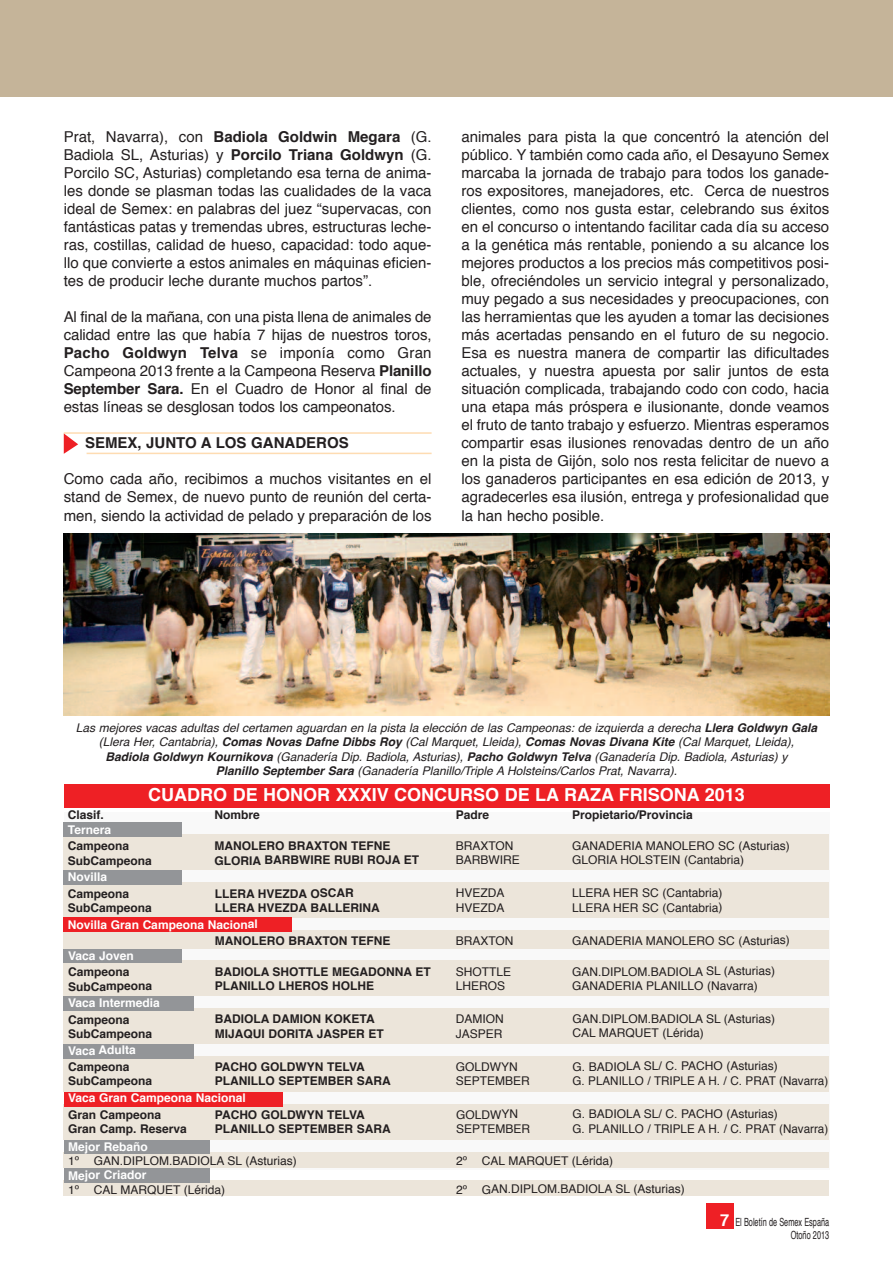
<style>
.page{position:relative;width:893px;height:1263px;background:#fff}
.page>*{position:absolute;margin:0;border:0;box-sizing:border-box;transform-origin:0 0}
.t1{font:700 18px "Helvetica";color:#fff}
.t2{font:15px/18px "Helvetica";color:#231f20;text-align:justify}
.t3{font:700 15px "Helvetica";color:#231f20}
.t4{font:12px "Helvetica";color:#231f20}
.t5{font:700 12px "Helvetica";color:#231f20}
.t6{font:italic 12px/14.4px "Helvetica";color:#231f20;text-align:center}
.t7{font:700 12px "Helvetica";color:#fff}
.t8{font:11.25px/13.5px "Helvetica";color:#231f20;text-align:right;scale:.65 1}
.s1{font-weight:700}
.s2{font-weight:700;font-size:16.5px;color:#fff}
</style>
<div class="page">
<div style="left:64px;top:812px;width:765px;height:358px;background:#f9f9f9"></div>
<div style="left:64px;top:784px;width:765px;height:24px;background:#ee2025"></div>
<div style="left:64px;top:834px;width:765px;height:35px;background:#ece5da"></div>
<div style="left:64px;top:822px;width:118px;height:15px;background:#939598"></div>
<div style="left:64px;top:961px;width:765px;height:35px;background:#ece5da"></div>
<div style="left:64px;top:948px;width:118px;height:15px;background:#939598"></div>
<div style="left:64px;top:1009px;width:765px;height:35px;background:#ece5da"></div>
<div style="left:64px;top:996px;width:130px;height:15px;background:#939598"></div>
<div style="left:64px;top:1056px;width:765px;height:35px;background:#ece5da"></div>
<div style="left:64px;top:1044px;width:130px;height:15px;background:#939598"></div>
<div style="left:64px;top:1152px;width:765px;height:16px;background:#ece5da"></div>
<div style="left:64px;top:1139px;width:145px;height:15px;background:#939598"></div>
<div style="left:64px;top:1180px;width:765px;height:16px;background:#ece5da"></div>
<div style="left:64px;top:1168px;width:145px;height:14px;background:#939598"></div>
<div style="left:64px;top:1104px;width:765px;height:35px;background:#ece5da"></div>
<div style="left:64px;top:1092px;width:219px;height:14px;background:#ee2025"></div>
<div style="left:64px;top:882px;width:765px;height:35px;background:#ece5da"></div>
<div style="left:64px;top:870px;width:118px;height:14px;background:#939598"></div>
<div style="left:64px;top:930px;width:765px;height:18px;background:#ece5da"></div>
<div style="left:64px;top:917px;width:228px;height:15px;background:#ee2025"></div>
<div style="left:0;top:0;width:893px;height:97px;background:#c5b499"></div>
<div style="left:707px;top:1203px;width:27px;height:25px;background:#ee2025"></div>
<img style="left:64px;top:534px;width:765px;height:181px">
<hr style="left:64px;top:432px;width:368px;height:2px;background:#fedcb2">
<hr style="left:87px;top:453px;width:345px;height:1px;background:#fedcb2">
<svg style="left:64px;top:433px;width:14px;height:21px"></svg>
<p class="t2" style="left:64px;top:129px;width:369px">Prat, Navarra), con <span class="s1">Badiola Goldwin Megara</span> (G.<br>Badiola SL, Asturias) y <span class="s1">Porcilo Triana Goldwyn</span> (G.<br>Porcilo SC, Asturias) completando esa terna de anima&shy;les donde se plasman todas las cualidades de la vaca ideal de Semex: en palabras del juez “supervacas, con fantásticas patas y tremendas ubres, estructuras leche&shy;ras, costillas, calidad de hueso, capacidad: todo aque&shy;llo que convierte a estos animales en máquinas eficien&shy;tes de producir leche durante muchos partos”.</p>
<p class="t2" style="left:64px;top:309px;width:369px">Al final de la mañana, con una pista llena de animales de calidad entre las que había 7 hijas de nuestros toros, <span class="s1">Pacho Goldwyn Telva</span> se imponía como Gran Campeona 2013 frente a la Campeona Reserva <span class="s1">Planillo September Sara.</span> En el Cuadro de Honor al final de estas líneas se desglosan todos los campeonatos.</p>
<p class="t3" style="left:85px;top:437px;width:265px">SEMEX, JUNTO A LOS GANADEROS</p>
<p class="t2" style="left:64px;top:471px;width:369px">Como cada año, recibimos a muchos visitantes en el stand de Semex, de nuevo punto de reunión del certa&shy;men, siendo la actividad de pelado y preparación de los</p>
<p class="t2" style="left:461px;top:129px;width:369px">animales para pista la que concentró la atención del público. Y también como cada año, el Desayuno Semex marcaba la jornada de trabajo para todos los ganade&shy;ros expositores, manejadores, etc. Cerca de nuestros clientes, como nos gusta estar, celebrando sus éxitos en el concurso o intentando facilitar cada día su acceso a la genética más rentable, poniendo a su alcance los mejores productos a los precios más competitivos posi&shy;ble, ofreciéndoles un servicio integral y personalizado, muy pegado a sus necesidades y preocupaciones, con las herramientas que les ayuden a tomar las decisiones más acertadas pensando en el futuro de su negocio.<br>Esa es nuestra manera de compartir las dificultades actuales, y nuestra apuesta por salir juntos de esta situación complicada, trabajando codo con codo, hacia una etapa más próspera e ilusionante, donde veamos el fruto de tanto trabajo y esfuerzo. Mientras esperamos compartir esas ilusiones renovadas dentro de un año en la pista de Gijón, solo nos resta felicitar de nuevo a los ganaderos participantes en esa edición de 2013, y agradecerles esa ilusión, entrega y profesionalidad que la han hecho posible.</p>
<p class="t6" style="left:76px;top:721px;width:743px">Las mejores vacas adultas del certamen aguardan en la pista la elección de las Campeonas: de izquierda a derecha <span class="s1">Llera Goldwyn Gala </span>(Llera Her, Cantabria), <span class="s1">Comas Novas Dafne Dibbs Roy</span> (Cal Marquet, Lleida), <span class="s1">Comas Novas Divana Kite</span> (Cal Marquet, Lleida), <span class="s1">Badiola Goldwyn Kournikova</span> (Ganadería Dip. Badiola, Asturias), <span class="s1">Pacho Goldwyn Telva</span> (Ganadería Dip. Badiola, Asturias) y<br><span class="s1">Planillo September Sara</span> (Ganadería Planillo/Triple A Holsteins/Carlos Prat, Navarra).</p>
<p class="t1" style="left:148px;top:787px;width:598px">CUADRO DE HONOR XXXIV CONCURSO DE LA RAZA FRISONA 2013</p>
<p class="t5" style="left:68px;top:810px;width:38px">Clasif.</p>
<p class="t5" style="left:215px;top:810px;width:47px">Nombre</p>
<p class="t5" style="left:456px;top:810px;width:35px">Padre</p>
<p class="t5" style="left:572px;top:809px;width:122px">Propietario/Provincia</p>
<p class="t7" style="left:68px;top:824px;width:45px">Ternera</p>
<p class="t5" style="left:68px;top:841px;width:63px">Campeona</p>
<p class="t5" style="left:215px;top:841px;width:177px">MANOLERO BRAXTON TEFNE</p>
<p class="t4" style="left:456px;top:841px;width:59px">BRAXTON</p>
<p class="t4" style="left:572px;top:840px;width:219px">GANADERIA MANOLERO SC (Asturias)</p>
<p class="t5" style="left:68px;top:855px;width:86px">SubCampeona</p>
<p class="t5" style="left:215px;top:855px;width:206px">GLORIA BARBWIRE RUBI ROJA ET</p>
<p class="t4" style="left:456px;top:855px;width:66px">BARBWIRE</p>
<p class="t4" style="left:572px;top:855px;width:174px">GLORIA HOLSTEIN (Cantabria)</p>
<p class="t7" style="left:68px;top:872px;width:41px">Novilla</p>
<p class="t5" style="left:68px;top:888px;width:63px">Campeona</p>
<p class="t5" style="left:215px;top:888px;width:141px">LLERA HVEZDA OSCAR</p>
<p class="t4" style="left:456px;top:888px;width:50px">HVEZDA</p>
<p class="t4" style="left:572px;top:888px;width:152px">LLERA HER SC (Cantabria)</p>
<p class="t5" style="left:68px;top:903px;width:86px">SubCampeona</p>
<p class="t5" style="left:215px;top:903px;width:167px">LLERA HVEZDA BALLERINA</p>
<p class="t4" style="left:456px;top:902px;width:50px">HVEZDA</p>
<p class="t4" style="left:572px;top:902px;width:152px">LLERA HER SC (Cantabria)</p>
<p class="t7" style="left:68px;top:919px;width:191px">Novilla Gran Campeona Nacional</p>
<p class="t5" style="left:215px;top:936px;width:177px">MANOLERO BRAXTON TEFNE</p>
<p class="t4" style="left:456px;top:935px;width:59px">BRAXTON</p>
<p class="t4" style="left:572px;top:935px;width:219px">GANADERIA MANOLERO SC (Asturias)</p>
<p class="t7" style="left:68px;top:950px;width:67px">Vaca Joven</p>
<p class="t5" style="left:68px;top:967px;width:63px">Campeona</p>
<p class="t5" style="left:215px;top:967px;width:218px">BADIOLA SHOTTLE MEGADONNA ET</p>
<p class="t4" style="left:456px;top:966px;width:57px">SHOTTLE</p>
<p class="t4" style="left:572px;top:966px;width:204px">GAN.DIPLOM.BADIOLA SL (Asturias)</p>
<p class="t5" style="left:68px;top:981px;width:86px">SubCampeona</p>
<p class="t5" style="left:215px;top:981px;width:161px">PLANILLO LHEROS HOLHE</p>
<p class="t4" style="left:456px;top:981px;width:51px">LHEROS</p>
<p class="t4" style="left:572px;top:981px;width:187px">GANADERIA PLANILLO (Navarra)</p>
<p class="t7" style="left:68px;top:998px;width:93px">Vaca Intermedia</p>
<p class="t5" style="left:68px;top:1014px;width:63px">Campeona</p>
<p class="t5" style="left:215px;top:1014px;width:161px">BADIOLA DAMION KOKETA</p>
<p class="t4" style="left:456px;top:1014px;width:50px">DAMION</p>
<p class="t4" style="left:572px;top:1014px;width:204px">GAN.DIPLOM.BADIOLA SL (Asturias)</p>
<p class="t5" style="left:68px;top:1029px;width:86px">SubCampeona</p>
<p class="t5" style="left:215px;top:1028px;width:171px">MIJAQUI DORITA JASPER ET</p>
<p class="t4" style="left:456px;top:1028px;width:48px">JASPER</p>
<p class="t4" style="left:572px;top:1028px;width:133px">CAL MARQUET (Lérida)</p>
<p class="t7" style="left:68px;top:1045px;width:69px">Vaca Adulta</p>
<p class="t5" style="left:68px;top:1062px;width:63px">Campeona</p>
<p class="t5" style="left:215px;top:1061px;width:151px">PACHO GOLDWYN TELVA</p>
<p class="t4" style="left:456px;top:1061px;width:64px">GOLDWYN</p>
<p class="t4" style="left:572px;top:1061px;width:207px">G. BADIOLA SL/ C. PACHO (Asturias)</p>
<p class="t5" style="left:68px;top:1076px;width:86px">SubCampeona</p>
<p class="t5" style="left:215px;top:1076px;width:177px">PLANILLO SEPTEMBER SARA</p>
<p class="t4" style="left:456px;top:1076px;width:76px">SEPTEMBER</p>
<p class="t4" style="left:572px;top:1075px;width:257px">G. PLANILLO / TRIPLE A H. / C. PRAT (Navarra)</p>
<p class="t7" style="left:68px;top:1093px;width:179px">Vaca Gran Campeona Nacional</p>
<p class="t5" style="left:68px;top:1110px;width:95px">Gran Campeona</p>
<p class="t5" style="left:215px;top:1109px;width:151px">PACHO GOLDWYN TELVA</p>
<p class="t4" style="left:456px;top:1109px;width:64px">GOLDWYN</p>
<p class="t4" style="left:572px;top:1109px;width:207px">G. BADIOLA SL/ C. PACHO (Asturias)</p>
<p class="t5" style="left:68px;top:1124px;width:120px">Gran Camp. Reserva</p>
<p class="t5" style="left:215px;top:1124px;width:177px">PLANILLO SEPTEMBER SARA</p>
<p class="t4" style="left:456px;top:1124px;width:76px">SEPTEMBER</p>
<p class="t4" style="left:572px;top:1123px;width:257px">G. PLANILLO / TRIPLE A H. / C. PRAT (Navarra)</p>
<p class="t7" style="left:68px;top:1141px;width:81px">Mejor Rebaño</p>
<p class="t4" style="left:68px;top:1156px;width:230px">1º GAN.DIPLOM.BADIOLA SL (Asturias)</p>
<p class="t4" style="left:456px;top:1155px;width:159px">2º CAL MARQUET (Lérida)</p>
<p class="t7" style="left:68px;top:1170px;width:80px">Mejor Criador</p>
<p class="t4" style="left:68px;top:1184px;width:159px">1º CAL MARQUET (Lérida)</p>
<p class="t4" style="left:456px;top:1184px;width:230px">2º GAN.DIPLOM.BADIOLA SL (Asturias)</p>
<p class="t8" style="left:720px;top:1216px;width:169px"><span class="s2">7</span> El Boletín de Semex España<br>Otoño 2013</p>
</div>
